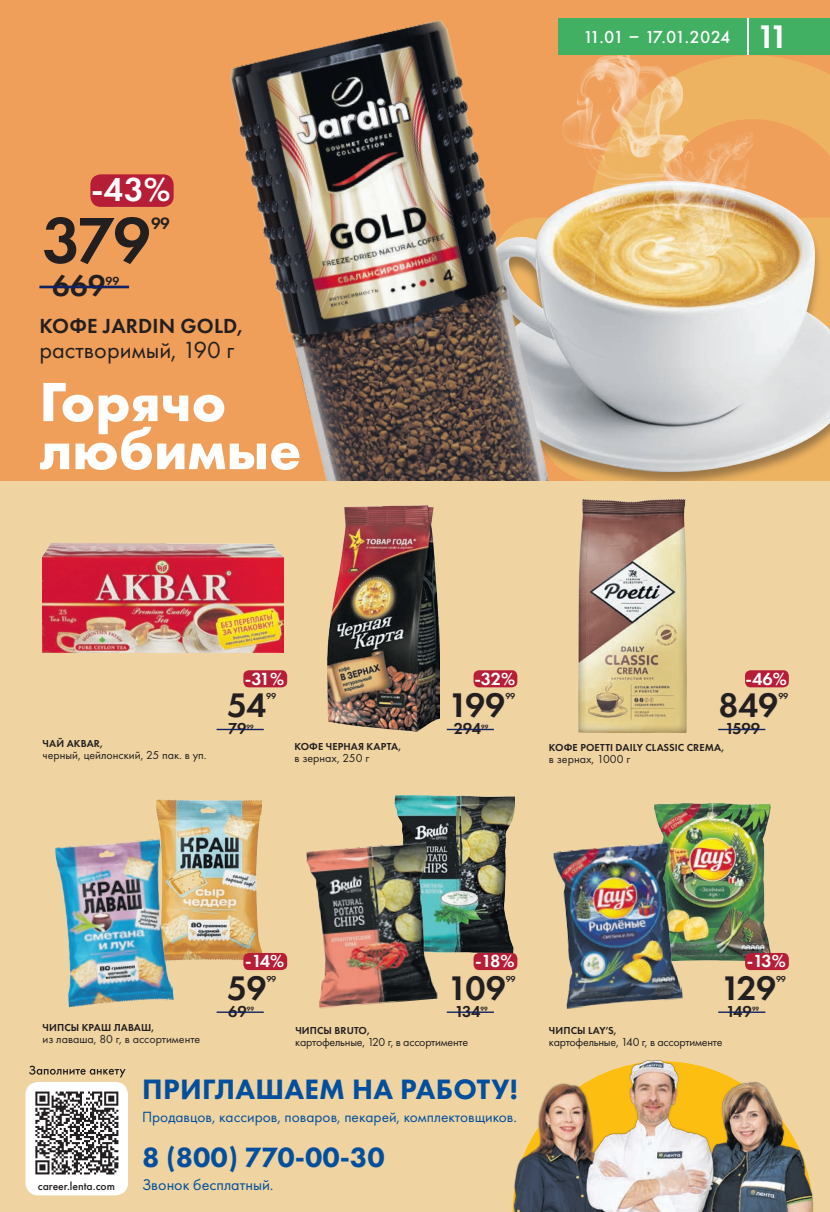
<style>
.page{position:relative;width:830px;height:1212px;background:#fff}
.page>*{position:absolute;margin:0;border:0;box-sizing:border-box;transform-origin:0 0}
.BIG_PRICE_21{font:600 67.2px "Futura PT";color:#231f20}
.t1{font:700 57.3px "Futura PT";color:#fff}
.BIG_PRICE_21-2{font:600 35.4px "Futura PT";letter-spacing:-.025em;color:#231f20}
.XX__21{font:600 34.5px "Futura PT";color:#fff}
.t2{font:600 33.9px "Futura PT";color:#fff}
.OLD_PRICE_2021_20mm{font:600 31.2px "Futura PT";color:#231f20}
.t3{font:800 29.1px "Futura PT";letter-spacing:.01em;color:#014f9e}
.t4{font:800 28.95px "Futura PT";color:#014f9e}
.DESCRIPTION{font:24.15px "Futura PT";color:#231f20}
.t5{font:600 21.15px "Futura PT";letter-spacing:.01em;color:#231f20}
.XX__21-2{font:600 18.15px "Futura PT";letter-spacing:-.095em;color:#fff}
.t6{font:500 18.15px "Futura PT";letter-spacing:-.065em;color:#fff}
.BIG_PRICE_21-3{font:600 16.95px "Futura PT";color:#231f20}
.OLD_PRICE_2021_20mm-2{font:600 16.5px "Futura PT";letter-spacing:-.025em;color:#231f20}
.t7{font:16.05px "Futura PT";color:#014f9e}
.t8{font:15.3px "Futura PT";color:#014f9e}
.OLD_PRICE_2021_20mm-3{font:600 12.15px "Futura PT";color:#231f20}
.DESCRIPTION-2{font:12px "Futura PT";color:#231f20}
.DESCRIPTION-3{font:12px "Futura PT";letter-spacing:-.02em;color:#231f20}
.t9{font:500 11.7px "Futura PT";color:#231f20}
.t10{font:600 10.5px "Futura PT";letter-spacing:.01em;color:#231f20}
.BIG_PRICE_21-4{font:600 9px "Futura PT";letter-spacing:-.03em;color:#231f20}
.OLD_PRICE_2021_20mm-4{font:600 6.45px "Futura PT";color:#231f20}
</style>
<div class="page">
<div style="left:1px;top:0;width:828px;height:482px;background:#ef9f59"></div>
<svg style="left:804px;top:64px;width:25px;height:90px;fill:#eeb361"></svg>
<div style="left:481px;top:182px;width:348px;height:306px;background:#231f20;opacity:.4"></div>
<img style="left:562px;top:182px;width:267px;height:289px">
<img style="left:226px;top:20px;width:336px;height:462px">
<div style="left:1px;top:482px;width:828px;height:730px;background:#efd4a1"></div>
<img style="left:43px;top:544px;width:240px;height:108px">
<img style="left:327px;top:506px;width:112px;height:226px">
<div style="left:564px;top:489px;width:135px;height:257px;background:#231f20;opacity:.5"></div>
<div style="left:243px;top:670px;width:44px;height:17px;background:#b61e37;border-radius:6px"></div>
<hr style="left:216px;top:729px;width:47px;height:1px;background:#102261">
<div style="left:473px;top:670px;width:44px;height:17px;background:#b61e37;border-radius:6px"></div>
<svg style="left:450px;top:728px;width:44px;height:3px"></svg>
<hr style="left:446px;top:729px;width:47px;height:1px;background:#102261">
<div style="left:744px;top:670px;width:44px;height:17px;background:#b61e37;border-radius:6px"></div>
<hr style="left:717px;top:729px;width:48px;height:1px;background:#102261">
<div style="left:25px;top:1082px;width:103px;height:113px;background:#fff;border-radius:13px"></div>
<svg style="left:29px;top:1066px;width:96px;height:11px"></svg>
<svg style="left:35px;top:1091px;width:83px;height:83px"></svg>
<img style="left:512px;top:1060px;width:301px;height:152px">
<img style="left:528px;top:20px;width:276px;height:275px">
<div style="left:558px;top:18px;width:271px;height:37px;background:#41b063"></div>
<hr style="left:747px;top:18px;width:1px;height:37px;background:#fff">
<div style="left:90px;top:174px;width:83px;height:33px;background:#b61e37;border-radius:10px"></div>
<hr style="left:39px;top:286px;width:90px;height:2px;background:#102261">
<img style="left:156px;top:799px;width:105px;height:162px">
<img style="left:55px;top:839px;width:118px;height:170px">
<img style="left:394px;top:795px;width:120px;height:158px">
<img style="left:654px;top:804px;width:116px;height:157px">
<img style="left:306px;top:841px;width:133px;height:168px">
<img style="left:553px;top:842px;width:129px;height:167px">
<div style="left:243px;top:953px;width:44px;height:17px;background:#b61e37;border-radius:6px"></div>
<hr style="left:216px;top:1011px;width:47px;height:2px;background:#102261">
<div style="left:744px;top:953px;width:44px;height:17px;background:#b61e37;border-radius:6px"></div>
<hr style="left:717px;top:1011px;width:48px;height:2px;background:#102261">
<div style="left:473px;top:953px;width:44px;height:17px;background:#b61e37;border-radius:6px"></div>
<hr style="left:446px;top:1011px;width:47px;height:2px;background:#102261">
<p class="XX__21" style="left:91px;top:168px;width:81px">-43%</p>
<p class="BIG_PRICE_21" style="left:42px;top:198px;width:110px">379</p>
<p class="BIG_PRICE_21-3" style="left:151px;top:212px;width:20px">99</p>
<p class="OLD_PRICE_2021_20mm" style="left:52px;top:266px;width:55px">669</p>
<p class="OLD_PRICE_2021_20mm-3" style="left:106px;top:274px;width:15px">99</p>
<p class="t5" style="left:39px;top:313px;width:205px">КОФЕ JARDIN GOLD,</p>
<p class="DESCRIPTION" style="left:39px;top:335px;width:196px">растворимый, 190 г</p>
<p class="t1" style="left:39px;top:365px;width:188px">Горячо</p>
<p class="t1" style="left:39px;top:413px;width:263px">любимые</p>
<p class="t6" style="left:583px;top:26px;width:149px">11.01 – 17.01.2024</p>
<p class="t2" style="left:756px;top:15px;width:33px">11</p>
<p class="t10" style="left:43px;top:737px;width:62px">ЧАЙ AKBAR,</p>
<p class="DESCRIPTION-2" style="left:43px;top:748px;width:165px">черный, цейлонский, 25 пак. в уп.</p>
<p class="XX__21-2" style="left:245px;top:667px;width:41px">-31%</p>
<p class="BIG_PRICE_21-2" style="left:227px;top:683px;width:40px">54</p>
<p class="BIG_PRICE_21-4" style="left:266px;top:690px;width:11px">99</p>
<p class="OLD_PRICE_2021_20mm-2" style="left:228px;top:718px;width:20px">79</p>
<p class="OLD_PRICE_2021_20mm-4" style="left:246px;top:722px;width:9px">99</p>
<p class="t10" style="left:294px;top:740px;width:108px">КОФЕ ЧЕРНАЯ КАРТА,</p>
<p class="DESCRIPTION-2" style="left:294px;top:751px;width:76px">в зернах, 250 г</p>
<p class="XX__21-2" style="left:474px;top:667px;width:42px">-32%</p>
<p class="XX__21-2" style="left:745px;top:667px;width:43px">-46%</p>
<p class="BIG_PRICE_21-2" style="left:448px;top:683px;width:58px">199</p>
<p class="BIG_PRICE_21-4" style="left:505px;top:690px;width:11px">99</p>
<p class="BIG_PRICE_21-2" style="left:718px;top:683px;width:61px">849</p>
<p class="BIG_PRICE_21-4" style="left:778px;top:690px;width:11px">99</p>
<p class="OLD_PRICE_2021_20mm-2" style="left:453px;top:718px;width:29px">294</p>
<p class="OLD_PRICE_2021_20mm-4" style="left:481px;top:722px;width:9px">99</p>
<p class="OLD_PRICE_2021_20mm-2" style="left:724px;top:718px;width:37px">1599</p>
<p class="t10" style="left:548px;top:740px;width:176px">КОФЕ POETTI DAILY CLASSIC CREMA,</p>
<p class="DESCRIPTION-2" style="left:548px;top:751px;width:83px">в зернах, 1000 г</p>
<p class="XX__21-2" style="left:245px;top:950px;width:40px">-14%</p>
<p class="XX__21-2" style="left:475px;top:950px;width:41px">-18%</p>
<p class="XX__21-2" style="left:746px;top:950px;width:41px">-13%</p>
<p class="BIG_PRICE_21-2" style="left:227px;top:965px;width:41px">59</p>
<p class="BIG_PRICE_21-4" style="left:266px;top:973px;width:11px">99</p>
<p class="BIG_PRICE_21-2" style="left:448px;top:965px;width:59px">109</p>
<p class="BIG_PRICE_21-4" style="left:505px;top:973px;width:11px">99</p>
<p class="BIG_PRICE_21-2" style="left:720px;top:965px;width:57px">129</p>
<p class="BIG_PRICE_21-4" style="left:775px;top:973px;width:11px">99</p>
<p class="OLD_PRICE_2021_20mm-2" style="left:228px;top:1001px;width:20px">69</p>
<p class="OLD_PRICE_2021_20mm-4" style="left:246px;top:1005px;width:9px">99</p>
<p class="OLD_PRICE_2021_20mm-2" style="left:454px;top:1001px;width:27px">134</p>
<p class="OLD_PRICE_2021_20mm-4" style="left:480px;top:1005px;width:9px">99</p>
<p class="OLD_PRICE_2021_20mm-2" style="left:725px;top:1001px;width:27px">149</p>
<p class="OLD_PRICE_2021_20mm-4" style="left:751px;top:1005px;width:9px">99</p>
<p class="t10" style="left:43px;top:1021px;width:113px">ЧИПСЫ КРАШ ЛАВАШ,</p>
<p class="DESCRIPTION-2" style="left:43px;top:1032px;width:159px">из лаваша, 80 г, в ассортименте</p>
<p class="t10" style="left:295px;top:1024px;width:76px">ЧИПСЫ BRUTO,</p>
<p class="DESCRIPTION-3" style="left:295px;top:1035px;width:174px">картофельные, 120 г, в ассортименте</p>
<p class="t10" style="left:548px;top:1024px;width:69px">ЧИПСЫ LAY’S,</p>
<p class="DESCRIPTION-3" style="left:548px;top:1035px;width:175px">картофельные, 140 г, в ассортименте</p>
<p class="t3" style="left:142px;top:1071px;width:377px">ПРИГЛАШАЕМ НА РАБОТУ!</p>
<p class="t8" style="left:142px;top:1107px;width:376px">Продавцов, кассиров, поваров, пекарей, комплектовщиков.</p>
<p class="t9" style="left:38px;top:1178px;width:79px">career.lenta.com</p>
<p class="t4" style="left:142px;top:1139px;width:244px">8 (800) 770-00-30</p>
<p class="t7" style="left:142px;top:1175px;width:133px">Звонок бесплатный.</p>
</div>
